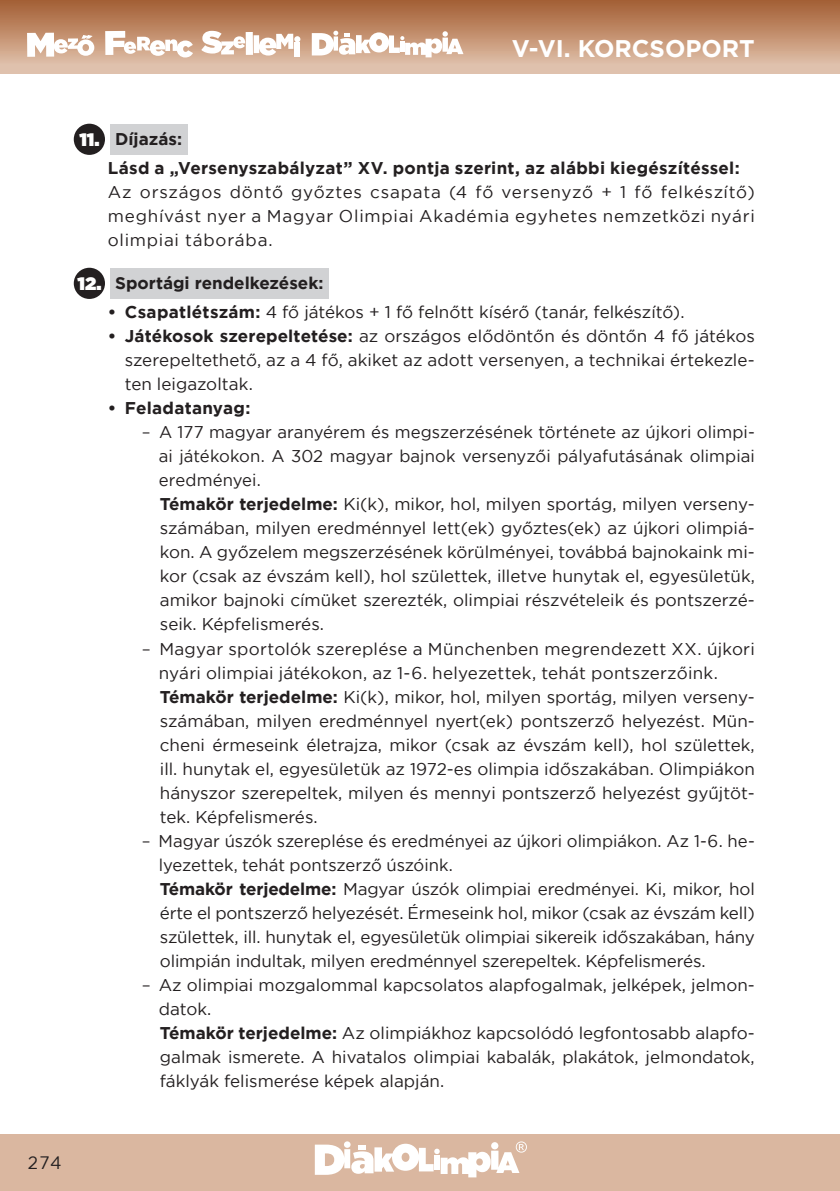
<style>
.page{position:relative;width:840px;height:1191px;background:#fff}
.page>*{position:absolute;margin:0;border:0;box-sizing:border-box;transform-origin:0 0}
.t1{font:700 24px "Gotham";color:#fff}
.t2{font:18px "Gotham";color:#231f20;scale:.95 1}
.t3{font:17px/24px "Gotham";color:#231f20}
.t4{font:700 17px/29px "Gotham";letter-spacing:.015em;color:#231f20}
.s1{font-weight:900;font-size:18px;color:#fff}
.s2{font-weight:700}
</style>
<div class="page">
<div style="left:0;top:1134px;width:839px;height:57px;background:#dab7a0"></div>
<div style="left:0;top:0;width:839px;height:74px;background:linear-gradient(to bottom,#a45e32,#e5c8b5)"></div>
<svg style="left:314px;top:1141px;width:212px;height:36px"></svg>
<svg style="left:311px;top:31px;width:152px;height:26px"></svg>
<svg style="left:27px;top:33px;width:67px;height:24px"></svg>
<svg style="left:105px;top:31px;width:88px;height:27px"></svg>
<svg style="left:201px;top:31px;width:44px;height:23px"></svg>
<div style="left:245px;top:32px;width:8px;height:23px;background:#fff"></div>
<div style="left:253px;top:35px;width:6px;height:18px;background:#fff"></div>
<svg style="left:259px;top:34px;width:34px;height:22px"></svg>
<div style="left:294px;top:43px;width:6px;height:14px;background:#fff"></div>
<div style="left:294px;top:36px;width:6px;height:7px;background:#fff;border-radius:3px"></div>
<div style="left:110px;top:124px;width:77px;height:30px;background:#d1d2d4"></div>
<div style="left:110px;top:268px;width:218px;height:30px;background:#d1d2d4"></div>
<div style="left:74px;top:124px;width:31px;height:31px;background:#231f20;border-radius:50%"></div>
<div style="left:74px;top:268px;width:31px;height:31px;background:#231f20;border-radius:50%"></div>
<h1 class="t1" style="left:511px;top:32px;width:244px">V-VI. KORCSOPORT</h1>
<p class="t4" style="left:108px;top:125px;width:633px;text-indent:-28px"><span class="s1">11.</span> Díjazás:<br>Lásd a „Versenyszabályzat” XV. pontja szerint, az alábbi kiegészítéssel:</p>
<p class="t3" style="left:108px;top:180px;width:648px;text-align:justify">Az országos döntő győztes csapata (4 fő versenyző + 1 fő felkészítő) meghívást nyer a Magyar Olimpiai Akadémia egyhetes nemzetközi nyári olimpiai táborába.</p>
<p class="t4" style="left:77px;top:269px;width:247px"><span class="s1">12.</span> Sportági rendelkezések:</p>
<p class="t3" style="left:108px;top:300px;width:578px"><span class="s2">• Csapatlétszám:</span> 4 fő játékos + 1 fő felnőtt kísérő (tanár, felkészítő).</p>
<p class="t3" style="left:125px;top:324px;width:631px;text-align:justify;text-indent:-17px"><span class="s2">• Játékosok szerepeltetése:</span> az országos elődöntőn és döntőn 4 fő játékos szerepeltethető, az a 4 fő, akiket az adott versenyen, a technikai értekezle&shy;ten leigazoltak.</p>
<p class="t4" style="left:108px;top:394px;width:144px">• Feladatanyag:</p>
<p class="t3" style="left:159px;top:420px;width:597px;text-indent:-17px">– A 177 magyar aranyérem és megszerzésének története az újkori olimpi&shy;ai játékokon. A 302 magyar bajnok versenyzői pályafutásának olimpiai eredményei.<br><span class="s2">Témakör terjedelme:</span> Ki(k), mikor, hol, milyen sportág, milyen verseny&shy;számában, milyen eredménnyel lett(ek) győztes(ek) az újkori olimpiá&shy;kon. A győzelem megszerzésének körülményei, továbbá bajnokaink mi&shy;kor (csak az évszám kell), hol születtek, illetve hunytak el, egyesületük, amikor bajnoki címüket szerezték, olimpiai részvételeik és pontszerzé&shy;seik. Képfelismerés.</p>
<p class="t3" style="left:159px;top:636px;width:597px;text-indent:-17px">– Magyar sportolók szereplése a Münchenben megrendezett XX. újkori nyári olimpiai játékokon, az 1-6. helyezettek, tehát pontszerzőink.<br><span class="s2">Témakör terjedelme:</span> Ki(k), mikor, hol, milyen sportág, milyen verseny&shy;számában, milyen eredménnyel nyert(ek) pontszerző helyezést. Mün&shy;cheni érmeseink életrajza, mikor (csak az évszám kell), hol születtek, ill. hunytak el, egyesületük az 1972-es olimpia időszakában. Olimpiákon hányszor szerepeltek, milyen és mennyi pontszerző helyezést gyűjtöt&shy;tek. Képfelismerés.</p>
<p class="t3" style="left:159px;top:828px;width:597px;text-indent:-17px">– Magyar úszók szereplése és eredményei az újkori olimpiákon. Az 1-6. he&shy;lyezettek, tehát pontszerző úszóink.<br><span class="s2">Témakör terjedelme:</span> Magyar úszók olimpiai eredményei. Ki, mikor, hol érte el pontszerző helyezését. Érmeseink hol, mikor (csak az évszám kell) születtek, ill. hunytak el, egyesületük olimpiai sikereik időszakában, hány olimpián indultak, milyen eredménnyel szerepeltek. Képfelismerés.</p>
<p class="t3" style="left:159px;top:972px;width:597px;text-indent:-17px">– Az olimpiai mozgalommal kapcsolatos alapfogalmak, jelképek, jelmon&shy;datok.<br><span class="s2">Témakör terjedelme:</span> Az olimpiákhoz kapcsolódó legfontosabb alapfo&shy;galmak ismerete. A hivatalos olimpiai kabalák, plakátok, jelmondatok, fáklyák felismerése képek alapján.</p>
<p class="t2" style="left:28px;top:1151px;width:37px">274</p>
</div>
